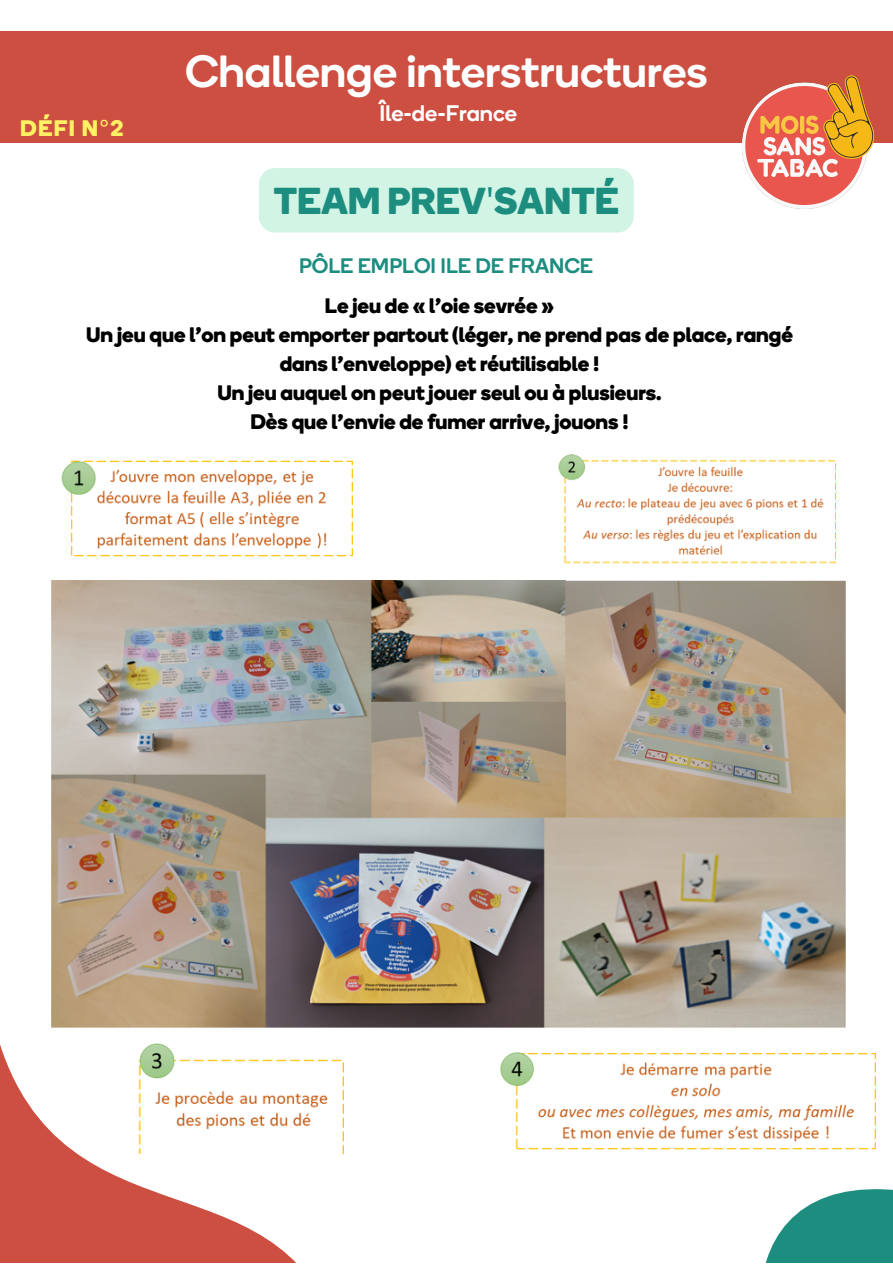
<style>
.page{position:relative;width:893px;height:1264px;background:#fff}
.page>*{position:absolute;margin:0;border:0;box-sizing:border-box;transform-origin:0 0}
.t1{font:500 45px "HILVCC Boing";color:#fff}
.t2{font:700 37.5px "HILVCC Boing";color:#1c8d7f}
.t3{font:500 22.5px "HILVCC Boing";color:#fff}
.t4{font:700 22.5px "HILVCC Boing";color:#fff165}
.t5{font:700 21px/29.2px "HILVCC Boing";color:#000;text-align:center}
.t6{font:500 21px "HILVCC Boing";color:#1c8d7f}
.s1{font-family:"Noto Sans";font-weight:400}
</style>
<div class="page">
<div style="left:0;top:31px;width:892px;height:112px;background:#cd4f41"></div>
<img style="left:742px;top:75px;width:133px;height:134px">
<svg style="left:0;top:1044px;width:344px;height:218px"></svg>
<svg style="left:766px;top:1189px;width:126px;height:73px"></svg>
<img style="left:51px;top:580px;width:795px;height:448px">
<img style="left:61px;top:460px;width:291px;height:97px">
<img style="left:500px;top:1052px;width:375px;height:98px">
<img style="left:558px;top:454px;width:277px;height:110px">
<img style="left:136px;top:1043px;width:207px;height:110px">
<div style="left:259px;top:168px;width:374px;height:64px;background:#d1f4e5;border-radius:16px"></div>
<p class="t4" style="left:20px;top:111px;width:105px">DÉFI N<span class="s1">°</span>2</p>
<p class="t1" style="left:185px;top:41px;width:523px">Challenge interstructures</p>
<p class="t3" style="left:379px;top:98px;width:139px">Île-de-France</p>
<p class="t2" style="left:274px;top:174px;width:346px">TEAM PREV<span class="s1">'</span>SANTÉ</p>
<p class="t6" style="left:299px;top:252px;width:295px">PÔLE EMPLOI ILE DE FRANCE</p>
<p class="t5" style="left:325px;top:289px;width:231px">Le jeu de « l’oie sevrée »</p>
<p class="t5" style="left:86px;top:319px;width:708px">Un jeu que l’on peut emporter partout (léger, ne prend pas de place, rangé dans l’enveloppe) et réutilisable !</p>
<p class="t5" style="left:217px;top:377px;width:446px">Un jeu auquel on peut jouer seul ou à plusieurs.</p>
<p class="t5" style="left:250px;top:406px;width:380px">Dès que l’envie de fumer arrive, jouons !</p>
</div>
